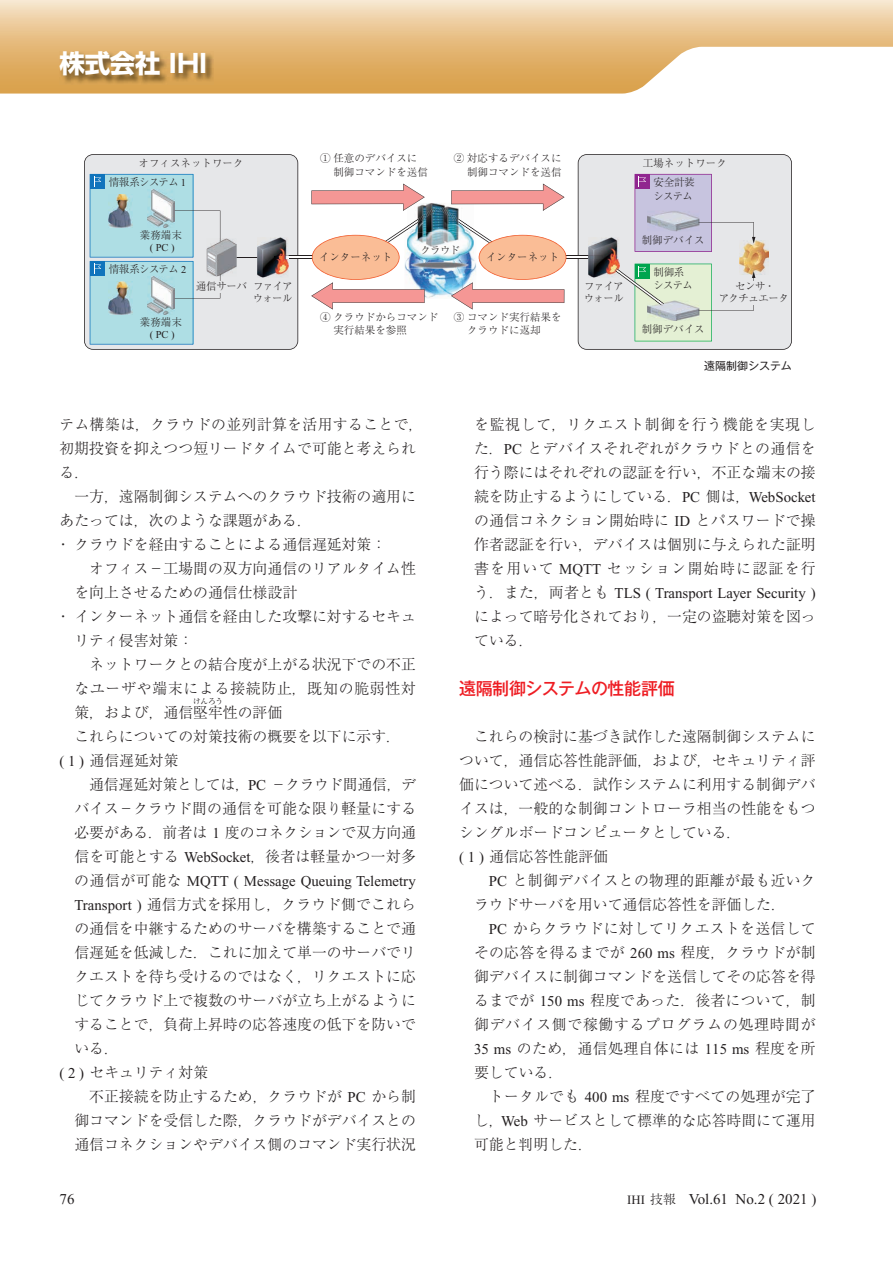
<style>
.page{position:relative;width:893px;height:1263px;background:#fff}
.page>*{position:absolute;margin:0;border:0;box-sizing:border-box;transform-origin:0 0}
.t1{font:700 25.5px "Shin Go Pro";letter-spacing:-.005em;color:#fff}
.t2{font:500 17.25px "Gothic MB101 Pro";letter-spacing:-.03em;color:#ee1d23}
.t3{font:300 15px/24px "Ryumin Pro";color:#231f20}
.t4{font:15px "Times New Roman";color:#231f20}
.t5{font:300 15px "Ryumin Pro";letter-spacing:.05em;color:#231f20}
.t6{font:10.95px "Gothic MB101 Pro";color:#231f20}
.t7{font:300 10.5px/13.5px "Ryumin Pro";color:#231f20}
.t8{font:300 10.5px "Ryumin Pro";letter-spacing:-.065em;color:#231f20}
.t9{font:300 10.5px/12px "Ryumin Pro";letter-spacing:-.07em;color:#231f20}
.t10{font:300 10.5px/12px "Ryumin Pro";letter-spacing:-.055em;color:#231f20;text-align:center}
.t11{font:10.5px "Times New Roman";color:#231f20}
.t12{font:300 7.5px "Ryumin Pro";color:#231f20}
.s1{font-family:"Times New Roman";font-weight:400}
.s2{font-family:"Ryumin Pro";font-weight:300}
.s3{font-size:12.75px}
.s4{font-family:"Ryumin Pro";font-weight:300;font-size:12.75px}
</style>
<div class="page">
<svg style="left:0;top:0;width:893px;height:94px;background:#eac998"></svg>
<img style="left:60px;top:51px;width:154px;height:34px">
<hr style="left:275px;top:256px;width:41px;height:3px;background:#231f20">
<hr style="left:275px;top:257px;width:41px;height:1px;background:#fff">
<hr style="left:561px;top:256px;width:42px;height:3px;background:#231f20">
<hr style="left:561px;top:257px;width:42px;height:1px;background:#fff">
<svg style="left:84px;top:154px;width:214px;height:196px;background:#c3d5da"></svg>
<svg style="left:311px;top:184px;width:255px;height:126px"></svg>
<svg style="left:578px;top:154px;width:214px;height:196px;background:#d7d8d8"></svg>
<h1 class="t1" style="left:59px;top:44px;width:149px">株式会社 IHI</h1>
<p class="t7" style="left:139px;top:156px;width:106px">オフィスネットワーク</p>
<p class="t8" style="left:109px;top:174px;width:79px">情報系システム <span class="s1">1</span></p>
<p class="t7" style="left:140px;top:227px;width:43px">業務端末</p>
<p class="t11" style="left:150px;top:242px;width:27px">( PC )</p>
<p class="t8" style="left:109px;top:261px;width:79px">情報系システム <span class="s1">2</span></p>
<p class="t7" style="left:333px;top:151px;width:96px;text-indent:-13px">① 任意のデバイスに制御コマンドを送信</p>
<p class="t7" style="left:454px;top:151px;width:109px;text-align:right">② 対応するデバイスに制御コマンドを送信</p>
<p class="t7" style="left:319px;top:249px;width:75px">インターネット</p>
<p class="t7" style="left:421px;top:243px;width:41px">クラウド</p>
<p class="t7" style="left:486px;top:249px;width:75px">インターネット</p>
<p class="t7" style="left:140px;top:314px;width:43px">業務端末</p>
<p class="t11" style="left:150px;top:329px;width:27px">( PC )</p>
<p class="t7" style="left:196px;top:279px;width:53px">通信サーバ</p>
<p class="t9" style="left:584px;top:279px;width:41px">ファイアウォール</p>
<p class="t9" style="left:253px;top:279px;width:41px">ファイアウォール</p>
<p class="t7" style="left:333px;top:309px;width:106px;text-indent:-13px">④ クラウドからコマンド実行結果を参照</p>
<p class="t7" style="left:467px;top:309px;width:96px;text-indent:-13px">③ コマンド実行結果をクラウドに返却</p>
<p class="t7" style="left:654px;top:153px;width:75px;line-height:18.9px;text-indent:-11px">工場ネットワーク安全計装</p>
<p class="t7" style="left:653px;top:188px;width:41px">システム</p>
<p class="t7" style="left:642px;top:232px;width:64px">制御デバイス</p>
<p class="t7" style="left:653px;top:264px;width:41px">制御系システム</p>
<p class="t7" style="left:642px;top:322px;width:64px">制御デバイス</p>
<p class="t10" style="left:719px;top:279px;width:72px">センサ・<br>アクチュエータ</p>
<p class="t6" style="left:704px;top:356px;width:89px">遠隔制御システム</p>
<p class="t3" style="left:60px;top:411px;width:365px">テム構築は，クラウドの並列計算を活用することで，初期投資を抑えつつ短リードタイムで可能と考えられる．</p>
<p class="t3" style="left:56px;top:483px;width:362px;text-indent:19px">一方，遠隔制御システムへのクラウド技術の適用にあたっては，次のような課題がある．<br>・クラウドを経由することによる通信遅延対策：</p>
<p class="t3" style="left:89px;top:555px;width:328px">オフィス－工場間の双方向通信のリアルタイム性</p>
<p class="t3" style="left:74px;top:579px;width:224px">を向上させるための通信仕様設計</p>
<p class="t3" style="left:56px;top:603px;width:362px">・インターネット通信を経由した攻撃に対するセキュ</p>
<p class="t3" style="left:74px;top:627px;width:120px">リティ侵害対策：</p>
<p class="t3" style="left:89px;top:651px;width:328px">ネットワークとの結合度が上がる状況下での不正</p>
<p class="t5" style="left:74px;top:677px;width:343px">なユーザや端末による接続防止，既知の脆弱性対</p>
<p class="t3" style="left:74px;top:699px;width:209px">策，および，通信堅牢性の評価</p>
<p class="t12" style="left:193px;top:695px;width:31px">けんろう</p>
<p class="t3" style="left:60px;top:723px;width:343px;text-indent:15px">これらについての対策技術の概要を以下に示す．<span class="s1">( 1 )</span> 通信遅延対策</p>
<p class="t3" style="left:74px;top:771px;width:343px;text-align:justify;text-indent:15px">通信遅延対策としては，<span class="s1">PC</span> －クラウド間通信，デバイス－クラウド間の通信を可能な限り軽量にする必要がある．前者は <span class="s1">1</span> 度のコネクションで双方向通信を可能とする <span class="s1">WebSocket</span>，後者は軽量かつ一対多</p>
<p class="t4" style="left:74px;top:873px;width:343px"><span class="s2">の通信が可能な</span> MQTT ( Message Queuing Telemetry</p>
<p class="t3" style="left:74px;top:891px;width:343px"><span class="s1">Transport )</span> 通信方式を採用し，クラウド側でこれら</p>
<p class="t3" style="left:74px;top:915px;width:343px">の通信を中継するためのサーバを構築することで通</p>
<p class="t3" style="left:74px;top:939px;width:343px">信遅延を低減した．これに加えて単一のサーバでリ</p>
<p class="t3" style="left:74px;top:963px;width:343px">クエストを待ち受けるのではなく，リクエストに応</p>
<p class="t3" style="left:74px;top:987px;width:343px">じてクラウド上で複数のサーバが立ち上がるように</p>
<p class="t3" style="left:74px;top:1011px;width:343px">することで，負荷上昇時の応答速度の低下を防いで</p>
<p class="t3" style="left:74px;top:1035px;width:46px">いる．</p>
<p class="t3" style="left:60px;top:1059px;width:150px"><span class="s1">( 2 )</span> セキュリティ対策</p>
<p class="t3" style="left:89px;top:1083px;width:328px">不正接続を防止するため，クラウドが <span class="s1">PC</span> から制</p>
<p class="t3" style="left:74px;top:1107px;width:343px">御コマンドを受信した際，クラウドがデバイスとの</p>
<p class="t3" style="left:74px;top:1131px;width:343px">通信コネクションやデバイス側のコマンド実行状況</p>
<p class="t3" style="left:474px;top:411px;width:343px;text-align:justify">を監視して，リクエスト制御を行う機能を実現した．<span class="s1">PC</span> とデバイスそれぞれがクラウドとの通信を行う際にはそれぞれの認証を行い，不正な端末の接続を防止するようにしている．<span class="s1">PC</span> 側は，<span class="s1">WebSocket</span>の通信コネクション開始時に <span class="s1">ID</span> とパスワードで操作者認証を行い，デバイスは個別に与えられた証明書を用いて <span class="s1">MQTT</span> セッション開始時に認証を行</p>
<p class="t4" style="left:474px;top:585px;width:343px"><span class="s2">う．また，両者とも</span> TLS ( Transport Layer Security )</p>
<p class="t3" style="left:474px;top:603px;width:343px">によって暗号化されており，一定の盗聴対策を図っている．</p>
<p class="t2" style="left:459px;top:674px;width:217px">遠隔制御システムの性能評価</p>
<p class="t3" style="left:459px;top:723px;width:358px;text-indent:15px">これらの検討に基づき試作した遠隔制御システムについて，通信応答性能評価，および，セキュリティ評価について述べる．試作システムに利用する制御デバイスは，一般的な制御コントローラ相当の性能をもつシングルボードコンピュータとしている．<br><span class="s1">( 1 )</span> 通信応答性能評価</p>
<p class="t3" style="left:474px;top:867px;width:343px;text-indent:15px"><span class="s1">PC</span> と制御デバイスとの物理的距離が最も近いクラウドサーバを用いて通信応答性を評価した．</p>
<p class="t3" style="left:474px;top:915px;width:343px;text-align:justify;text-indent:15px"><span class="s1">PC</span> からクラウドに対してリクエストを送信してその応答を得るまでが <span class="s1">260 ms</span> 程度，クラウドが制御デバイスに制御コマンドを送信してその応答を得るまでが <span class="s1">150 ms</span> 程度であった．後者について，制御デバイス側で稼働するプログラムの処理時間が<span class="s1">35 ms</span> のため，通信処理自体には <span class="s1">115 ms</span> 程度を所要している．</p>
<p class="t3" style="left:474px;top:1083px;width:343px;text-align:justify;text-indent:15px">トータルでも <span class="s1">400 ms</span> 程度ですべての処理が完了し，<span class="s1">Web</span> サービスとして標準的な応答時間にて運用可能と判明した．</p>
<p class="t4" style="left:60px;top:1191px;width:16px">76</p>
<p class="t4" style="left:627px;top:1191px;width:191px"><span class="s3">IHI</span> <span class="s4">技報　</span>Vol.61 No.2 ( 2021 )</p>
</div>
